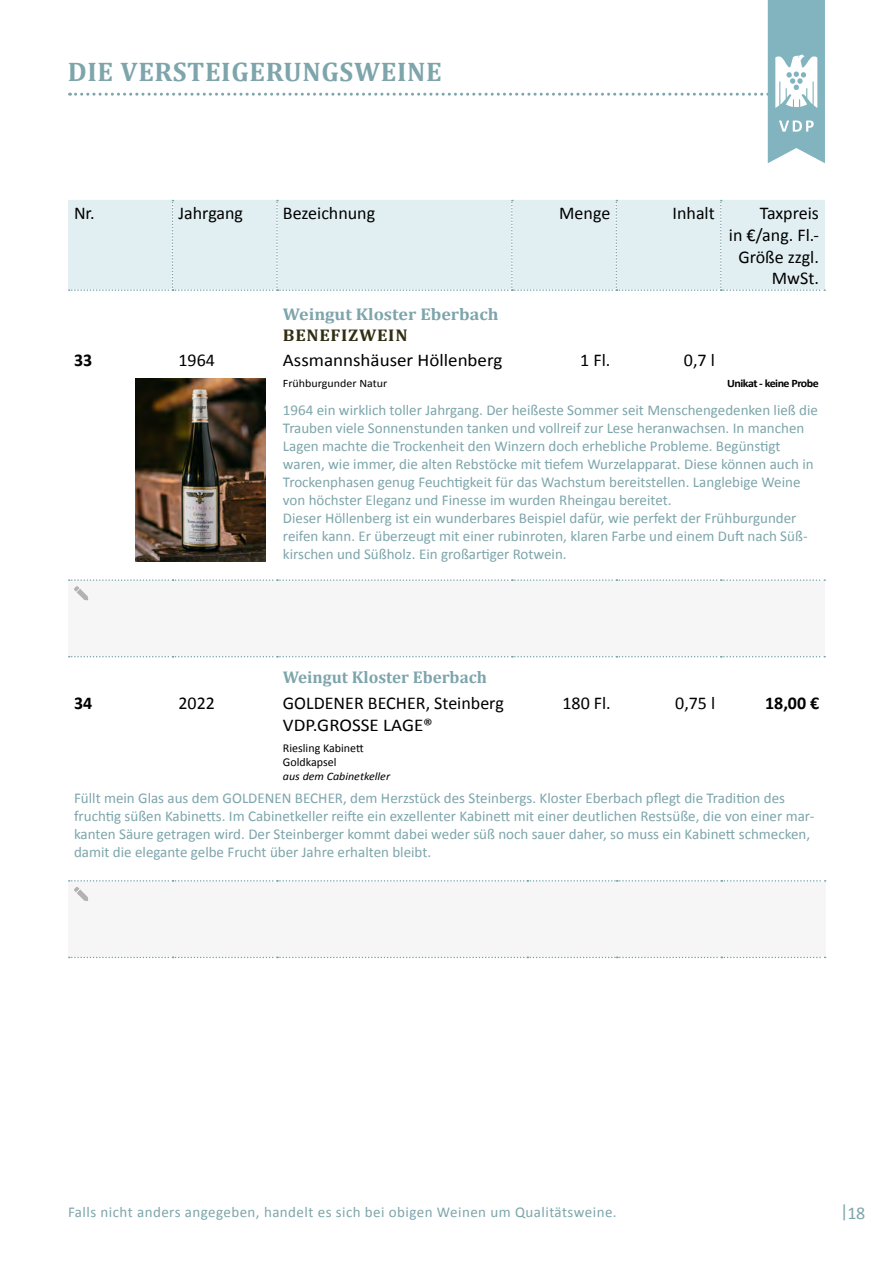
<style>
.page{position:relative;width:893px;height:1263px;background:#fff}
.page>*{position:absolute;margin:0;border:0;box-sizing:border-box;transform-origin:0 0}
.t1{font:700 27px "Cambria";letter-spacing:.025em;color:#7da5ab}
.t2{font:18px/21.6px "Calibri";color:#000;text-align:right}
.t3{font:18px "Calibri";color:#000;scale:1.06 1}
.t4{font:700 18px "Calibri";color:#000}
.t5{font:18px "Calibri";color:#7da5ab}
.t6{font:700 17.1px "Cambria";color:#7da5ab}
.t7{font:700 16.95px "Cambria";color:#7da5ab;scale:1.06 1}
.t8{font:700 16.95px "Cambria";letter-spacing:.04em;color:#312d10;scale:1.06 1}
.t9{font:15px/18px "Calibri";color:#7da5ab}
.t10{font:15px "Calibri";letter-spacing:.03em;color:#7da5ab}
.t11{font:12px "Calibri";color:#000}
.t12{font:italic 11.4px "Calibri";color:#000;scale:1.06 1}
.t13{font:11.4px "Calibri";color:#000;scale:1.06 1}
.t14{font:700 11.4px "Calibri";letter-spacing:-.04em;color:#000;scale:1.06 1}
</style>
<div class="page">
<div style="left:68px;top:580px;width:757px;height:77px;background:#f6f6f6"></div>
<svg style="left:69px;top:656px;width:756px;height:1px"></svg>
<svg style="left:69px;top:579px;width:756px;height:21px"></svg>
<div style="left:68px;top:881px;width:757px;height:76px;background:#f6f6f6"></div>
<svg style="left:69px;top:957px;width:757px;height:1px"></svg>
<svg style="left:69px;top:880px;width:757px;height:21px"></svg>
<div style="left:69px;top:200px;width:756px;height:91px;background:#e1eff2"></div>
<img style="left:135px;top:378px;width:130px;height:183px">
<svg style="left:70px;top:0;width:755px;height:163px"></svg>
<p class="t1" style="left:68px;top:53px;width:375px">DIE VERSTEIGERUNGSWEINE</p>
<p class="t2" style="left:74px;top:203px;width:22px">Nr.</p>
<p class="t2" style="left:178px;top:203px;width:66px">Jahrgang</p>
<p class="t2" style="left:283px;top:203px;width:94px">Bezeichnung</p>
<p class="t2" style="left:559px;top:203px;width:53px">Menge</p>
<p class="t2" style="left:673px;top:203px;width:44px">Inhalt</p>
<p class="t2" style="left:729px;top:203px;width:92px">Taxpreis<br>in €/ang. Fl.-<br>Größe zzgl.<br>MwSt.</p>
<p class="t7" style="left:283px;top:302px;width:205px">Weingut Kloster Eberbach</p>
<p class="t8" style="left:283px;top:323px;width:119px">BENEFIZWEIN</p>
<p class="t4" style="left:74px;top:347px;width:20px">33</p>
<p class="t2" style="left:178px;top:349px;width:38px">1964</p>
<p class="t3" style="left:283px;top:349px;width:209px">Assmannshäuser Höllenberg</p>
<p class="t2" style="left:580px;top:349px;width:32px">1 Fl.</p>
<p class="t2" style="left:684px;top:349px;width:32px">0,7 l</p>
<p class="t13" style="left:283px;top:376px;width:100px">Frühburgunder Natur</p>
<p class="t14" style="left:727px;top:375px;width:88px">Unikat - keine Probe</p>
<p class="t9" style="left:283px;top:401px;width:537px">1964 ein wirklich toller Jahrgang. Der heißeste Sommer seit Menschengedenken ließ die Trauben viele Sonnenstunden tanken und vollreif zur Lese heranwachsen. In manchen Lagen machte die Trockenheit den Winzern doch erhebliche Probleme. Begünstigt waren, wie immer, die alten Rebstöcke mit tiefem Wurzelapparat. Diese können auch in Trockenphasen genug Feuchtigkeit für das Wachstum bereitstellen. Langlebige Weine von höchster Eleganz und Finesse im wurden Rheingau bereitet.</p>
<p class="t9" style="left:283px;top:509px;width:526px">Dieser Höllenberg ist ein wunderbares Beispiel dafür, wie perfekt der Frühburgunder reifen kann. Er überzeugt mit einer rubinroten, klaren Farbe und einem Duft nach Süß&shy;kirschen und Süßholz. Ein großartiger Rotwein.</p>
<p class="t6" style="left:283px;top:665px;width:205px">Weingut Kloster Eberbach</p>
<p class="t4" style="left:74px;top:690px;width:20px">34</p>
<p class="t2" style="left:178px;top:692px;width:38px">2022</p>
<p class="t2" style="left:283px;top:692px;width:222px">GOLDENER BECHER, Steinberg</p>
<p class="t3" style="left:283px;top:713px;width:143px">VDP.GROSSE LAGE®</p>
<p class="t2" style="left:562px;top:692px;width:50px">180 Fl.</p>
<p class="t2" style="left:675px;top:692px;width:42px">0,75 l</p>
<p class="t4" style="left:765px;top:690px;width:56px">18,00 €</p>
<p class="t11" style="left:283px;top:740px;width:82px">Riesling Kabinett</p>
<p class="t11" style="left:283px;top:754px;width:55px">Goldkapsel</p>
<p class="t12" style="left:283px;top:768px;width:103px">aus dem Cabinetkeller</p>
<p class="t9" style="left:74px;top:789px;width:742px">Füllt mein Glas aus dem GOLDENEN BECHER, dem Herzstück des Steinbergs. Kloster Eberbach pflegt die Tradition des fruchtig süßen Kabinetts. Im Cabinetkeller reifte ein exzellenter Kabinett mit einer deutlichen Restsüße, die von einer mar&shy;kanten Säure getragen wird. Der Steinberger kommt dabei weder süß noch sauer daher, so muss ein Kabinett schmecken, damit die elegante gelbe Frucht über Jahre erhalten bleibt.</p>
<p class="t10" style="left:68px;top:1203px;width:550px">Falls nicht anders angegeben, handelt es sich bei obigen Weinen um Qualitätsweine.</p>
<p class="t5" style="left:840px;top:1201px;width:27px">|18</p>
</div>
